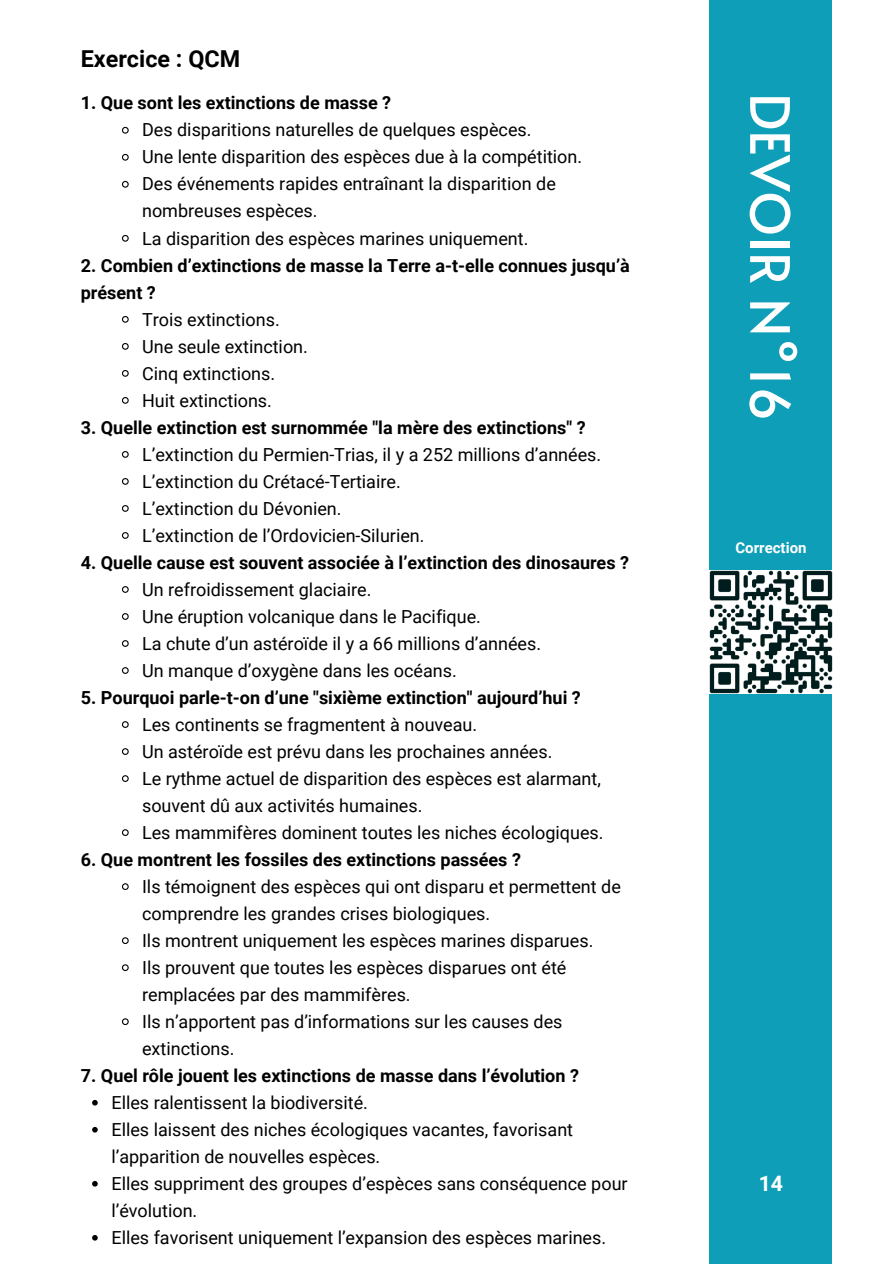
<style>
.page{position:relative;width:894px;height:1264px;background:#fff}
.page>*{position:absolute;margin:0;border:0;box-sizing:border-box;transform-origin:0 0}
.t1{font:54px "Alata";color:#fff}
.t2{font:700 23.4px "Roboto";color:#000}
.t3{font:700 21.3px "Roboto";color:#fff}
.t4{font:18px/27px "Roboto";color:#000}
.t5{font:700 18px/27px "Roboto";color:#000}
.t6{font:700 15px "Roboto";color:#fff}
</style>
<div class="page">
<div style="left:709px;top:0;width:123px;height:1263px;background:#0e9eb7"></div>
<img style="left:709px;top:570px;width:123px;height:123px">
<svg style="left:122px;top:126px;width:7px;height:8px"></svg>
<svg style="left:122px;top:153px;width:7px;height:8px"></svg>
<svg style="left:122px;top:180px;width:7px;height:8px"></svg>
<svg style="left:122px;top:234px;width:7px;height:8px"></svg>
<svg style="left:122px;top:316px;width:7px;height:7px"></svg>
<svg style="left:122px;top:343px;width:7px;height:7px"></svg>
<svg style="left:122px;top:370px;width:7px;height:7px"></svg>
<svg style="left:122px;top:397px;width:7px;height:7px"></svg>
<svg style="left:122px;top:451px;width:7px;height:7px"></svg>
<svg style="left:122px;top:478px;width:7px;height:7px"></svg>
<svg style="left:122px;top:505px;width:7px;height:7px"></svg>
<svg style="left:122px;top:532px;width:7px;height:7px"></svg>
<svg style="left:122px;top:586px;width:7px;height:7px"></svg>
<svg style="left:122px;top:613px;width:7px;height:7px"></svg>
<svg style="left:122px;top:640px;width:7px;height:7px"></svg>
<svg style="left:122px;top:667px;width:7px;height:7px"></svg>
<svg style="left:122px;top:721px;width:7px;height:7px"></svg>
<svg style="left:122px;top:748px;width:7px;height:7px"></svg>
<svg style="left:122px;top:775px;width:7px;height:7px"></svg>
<svg style="left:122px;top:829px;width:7px;height:7px"></svg>
<svg style="left:122px;top:883px;width:7px;height:7px"></svg>
<svg style="left:122px;top:937px;width:7px;height:7px"></svg>
<svg style="left:122px;top:964px;width:7px;height:7px"></svg>
<svg style="left:122px;top:1018px;width:7px;height:7px"></svg>
<svg style="left:92px;top:1100px;width:6px;height:5px"></svg>
<svg style="left:92px;top:1127px;width:6px;height:5px"></svg>
<svg style="left:92px;top:1181px;width:6px;height:5px"></svg>
<svg style="left:92px;top:1235px;width:6px;height:5px"></svg>
<h3 class="t2" style="left:81px;top:45px;width:161px">Exercice : QCM</h3>
<p class="t5" style="left:81px;top:90px;width:312px">1. Que sont les extinctions de masse ?</p>
<p class="t4" style="left:142px;top:117px;width:391px">Des disparitions naturelles de quelques espèces.</p>
<p class="t4" style="left:142px;top:144px;width:441px">Une lente disparition des espèces due à la compétition.</p>
<p class="t4" style="left:142px;top:171px;width:415px">Des événements rapides entraînant la disparition de nombreuses espèces.</p>
<h3 class="t4" style="left:142px;top:225px;width:388px">La disparition des espèces marines uniquement.</h3>
<p class="t5" style="left:81px;top:252px;width:550px">2. Combien d’extinctions de masse la Terre a-t-elle connues jusqu’à présent ?</p>
<p class="t4" style="left:142px;top:306px;width:139px">Trois extinctions.</p>
<p class="t4" style="left:142px;top:333px;width:167px">Une seule extinction.</p>
<p class="t4" style="left:142px;top:360px;width:135px">Cinq extinctions.</p>
<h3 class="t4" style="left:142px;top:387px;width:131px">Huit extinctions.</h3>
<p class="t5" style="left:81px;top:414px;width:506px">3. Quelle extinction est surnommée "la mère des extinctions" ?</p>
<p class="t4" style="left:142px;top:441px;width:460px">L’extinction du Permien-Trias, il y a 252 millions d’années.</p>
<p class="t4" style="left:142px;top:468px;width:260px">L’extinction du Crétacé-Tertiaire.</p>
<p class="t4" style="left:142px;top:495px;width:201px">L’extinction du Dévonien.</p>
<h3 class="t4" style="left:142px;top:522px;width:284px">L’extinction de l’Ordovicien-Silurien.</h3>
<p class="t5" style="left:81px;top:549px;width:549px">4. Quelle cause est souvent associée à l’extinction des dinosaures ?</p>
<p class="t4" style="left:142px;top:576px;width:231px">Un refroidissement glaciaire.</p>
<p class="t4" style="left:142px;top:603px;width:340px">Une éruption volcanique dans le Pacifique.</p>
<p class="t4" style="left:142px;top:630px;width:400px">La chute d’un astéroïde il y a 66 millions d’années.</p>
<h3 class="t4" style="left:142px;top:657px;width:316px">Un manque d’oxygène dans les océans.</h3>
<p class="t5" style="left:81px;top:684px;width:501px">5. Pourquoi parle-t-on d’une "sixième extinction" aujourd’hui ?</p>
<p class="t4" style="left:142px;top:711px;width:336px">Les continents se fragmentent à nouveau.</p>
<p class="t4" style="left:142px;top:738px;width:412px">Un astéroïde est prévu dans les prochaines années.</p>
<p class="t4" style="left:142px;top:765px;width:460px">Le rythme actuel de disparition des espèces est alarmant, souvent dû aux activités humaines.</p>
<h3 class="t4" style="left:142px;top:819px;width:463px">Les mammifères dominent toutes les niches écologiques.</h3>
<p class="t5" style="left:81px;top:846px;width:441px">6. Que montrent les fossiles des extinctions passées ?</p>
<p class="t4" style="left:142px;top:873px;width:480px">Ils témoignent des espèces qui ont disparu et permettent de comprendre les grandes crises biologiques.</p>
<p class="t4" style="left:142px;top:927px;width:452px">Ils montrent uniquement les espèces marines disparues.</p>
<p class="t4" style="left:142px;top:954px;width:425px">Ils prouvent que toutes les espèces disparues ont été remplacées par des mammifères.</p>
<h3 class="t4" style="left:142px;top:1008px;width:422px">Ils n’apportent pas d’informations sur les causes des extinctions.</h3>
<p class="t5" style="left:81px;top:1062px;width:499px">7. Quel rôle jouent les extinctions de masse dans l’évolution ?</p>
<p class="t4" style="left:111px;top:1089px;width:258px">Elles ralentissent la biodiversité.</p>
<p class="t4" style="left:111px;top:1116px;width:463px">Elles laissent des niches écologiques vacantes, favorisant l’apparition de nouvelles espèces.</p>
<p class="t4" style="left:111px;top:1170px;width:517px">Elles suppriment des groupes d’espèces sans conséquence pour l’évolution.</p>
<h1 class="t4" style="left:111px;top:1224px;width:496px">Elles favorisent uniquement l’expansion des espèces marines.</h1>
<h2 class="t1" style="left:809px;top:93px;width:330px;rotate:90deg">DEVOIR N°16</h2>
<p class="t6" style="left:735px;top:538px;width:73px">Correction</p>
<p class="t3" style="left:758px;top:1171px;width:26px">14</p>
</div>
